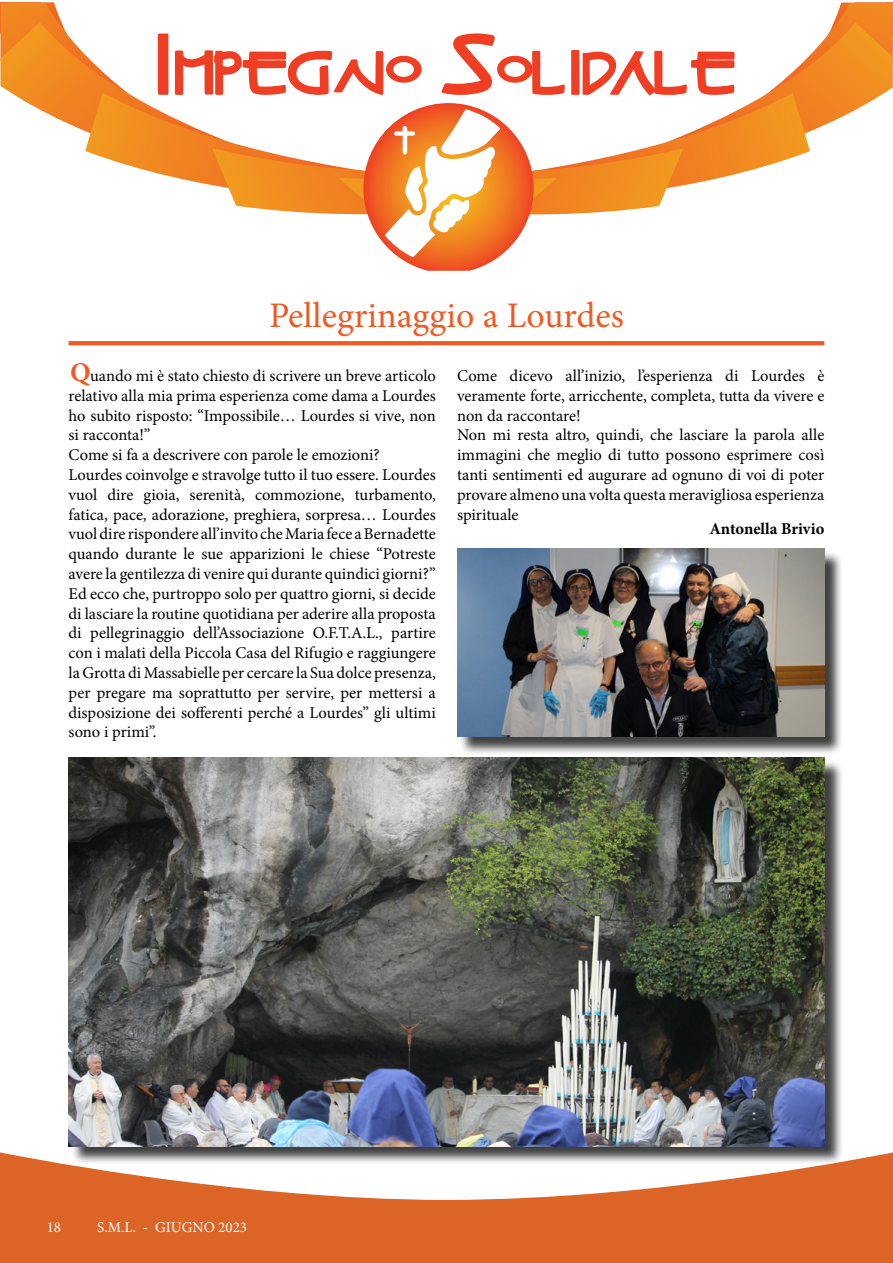
<style>
.page{position:relative;width:893px;height:1263px;background:#fff}
.page>*{position:absolute;margin:0;border:0;box-sizing:border-box;transform-origin:0 0}
.t1{font:84.6px "Castelani";color:#ef3e23}
.t2{font:36px "Minion Pro";color:#ee5a23}
.t3{font:700 27px "Minion Pro";color:#ee5a23}
.t4{font:16.5px/19.8px "Minion Pro";color:#000}
.t5{font:700 16.5px "Minion Pro";color:#000}
.t6{font:15px "Minion Pro";color:#fff}
</style>
<div class="page">
<svg style="left:0;top:1152px;width:893px;height:111px;fill:#dc6426"></svg>
<svg style="left:69px;top:341px;width:755px;height:4px;background:#ee5d27"></svg>
<svg style="left:0;top:2px;width:893px;height:269px"></svg>
<div style="left:396px;top:131px;width:17px;height:5px;background:#fff"></div>
<div style="left:459px;top:551px;width:385px;height:204px;background:#000;opacity:.75"></div>
<img style="left:457px;top:549px;width:367px;height:187px">
<div style="left:70px;top:759px;width:774px;height:406px;background:#000;opacity:.75"></div>
<img style="left:69px;top:757px;width:755px;height:389px">
<h1 class="t1" style="left:153px;top:22px;width:586px">Impegno Solidale</h1>
<h2 class="t2" style="left:269px;top:291px;width:356px">Pellegrinaggio a Lourdes</h2>
<p class="t4" style="left:69px;top:366px;width:369px;text-indent:22px">uando mi è stato chiesto di scrivere un breve articolo relativo alla mia prima esperienza come dama a Lourdes ho subito risposto: “Impossibile… Lourdes si vive, non si racconta!”<br>Come si fa a descrivere con parole le emozioni?<br>Lourdes coinvolge e stravolge tutto il tuo essere. Lourdes vuol dire gioia, serenità, commozione, turbamento, fatica, pace, adorazione, preghiera, sorpresa… Lourdes vuol dire rispondere all’invito che Maria fece a Bernadette quando durante le sue apparizioni le chiese “Potreste avere la gentilezza di venire qui durante quindici giorni?” Ed ecco che, purtroppo solo per quattro giorni, si decide di lasciare la routine quotidiana per aderire alla proposta di pellegrinaggio dell’Associazione O.F.T.A.L., partire con i malati della Piccola Casa del Rifugio e raggiungere la Grotta di Massabielle per cercare la Sua dolce presenza, per pregare ma soprattutto per servire, per mettersi a disposizione dei sofferenti perché a Lourdes” gli ultimi sono i primi”.</p>
<p class="t4" style="left:457px;top:366px;width:369px">Come dicevo all’inizio, l’esperienza di Lourdes è veramente forte, arricchente, completa, tutta da vivere e non da raccontare!<br>Non mi resta altro, quindi, che lasciare la parola alle immagini che meglio di tutto possono esprimere così tanti sentimenti ed augurare ad ognuno di voi di poter provare almeno una volta questa meravigliosa esperienza spirituale</p>
<h3 class="t3" style="left:70px;top:354px;width:22px">Q</h3>
<p class="t5" style="left:709px;top:517px;width:117px">Antonella Brivio</p>
<p class="t6" style="left:47px;top:1217px;width:16px">18</p>
<p class="t6" style="left:97px;top:1217px;width:151px">S.M.L. - GIUGNO 2023</p>
</div>
